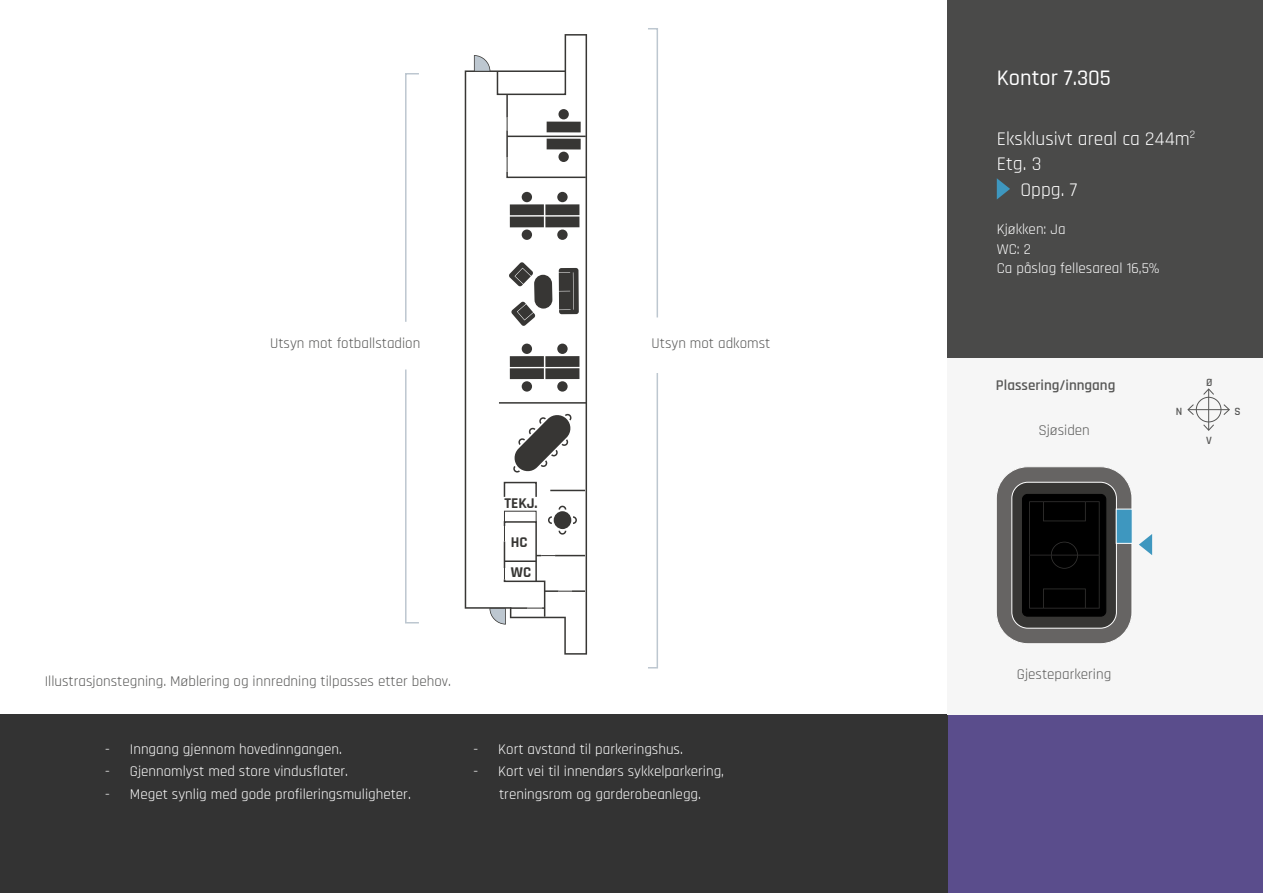
<style>
.page{position:relative;width:1263px;height:893px;background:#fff}
.page>*{position:absolute;margin:0;border:0;box-sizing:border-box;transform-origin:0 0}
.t1{font:500 22.5px "Rajdhani";color:#fff}
.t2{font:19.5px "Rajdhani";color:#fff}
.t3{font:15px/19.5px "Rajdhani";color:#fff}
.t4{font:15px "Rajdhani";color:#575756}
.t5{font:600 15px "Rajdhani";color:#575756}
.t6{font:700 15px "Rajdhani";color:#373634}
.t7{font:600 11.25px "Rajdhani";color:#575756}
</style>
<div class="page">
<div style="left:948px;top:714px;width:315px;height:179px;background:#5a4d8c"></div>
<div style="left:0;top:714px;width:948px;height:179px;background:#333"></div>
<div style="left:948px;top:357px;width:315px;height:357px;background:#f6f6f6"></div>
<div style="left:947px;top:0;width:316px;height:357px;background:#4a4a49"></div>
<svg style="left:997px;top:178px;width:13px;height:21px"></svg>
<svg style="left:996px;top:466px;width:136px;height:178px;background:#3c3b3a"></svg>
<svg style="left:465px;top:34px;width:122px;height:621px"></svg>
<div style="left:545px;top:204px;width:34px;height:11px;background:#373634"></div>
<div style="left:557px;top:192px;width:11px;height:10px;background:#373634;border-radius:50%"></div>
<div style="left:510px;top:204px;width:34px;height:11px;background:#373634"></div>
<div style="left:522px;top:192px;width:10px;height:10px;background:#373634;border-radius:50%"></div>
<div style="left:510px;top:217px;width:34px;height:10px;background:#373634"></div>
<div style="left:522px;top:229px;width:10px;height:11px;background:#373634;border-radius:50%"></div>
<div style="left:545px;top:217px;width:34px;height:10px;background:#373634"></div>
<div style="left:557px;top:229px;width:11px;height:11px;background:#373634;border-radius:50%"></div>
<div style="left:545px;top:356px;width:34px;height:11px;background:#373634"></div>
<div style="left:557px;top:344px;width:11px;height:10px;background:#373634;border-radius:50%"></div>
<div style="left:510px;top:356px;width:34px;height:11px;background:#373634"></div>
<div style="left:522px;top:344px;width:10px;height:10px;background:#373634;border-radius:50%"></div>
<div style="left:510px;top:368px;width:34px;height:11px;background:#373634"></div>
<div style="left:522px;top:381px;width:10px;height:11px;background:#373634;border-radius:50%"></div>
<div style="left:545px;top:368px;width:34px;height:11px;background:#373634"></div>
<div style="left:557px;top:381px;width:11px;height:11px;background:#373634;border-radius:50%"></div>
<svg style="left:474px;top:55px;width:16px;height:17px"></svg>
<hr style="left:506px;top:130px;width:2px;height:27px;background:#373634">
<hr style="left:506px;top:94px;width:2px;height:24px;background:#373634">
<svg style="left:507px;top:118px;width:1px;height:12px"></svg>
<hr style="left:507px;top:136px;width:79px;height:1px;background:#373634">
<svg style="left:506px;top:157px;width:81px;height:22px"></svg>
<div style="left:547px;top:122px;width:34px;height:10px;background:#373634"></div>
<div style="left:558px;top:109px;width:11px;height:10px;background:#373634;border-radius:50%"></div>
<div style="left:547px;top:139px;width:34px;height:10px;background:#373634"></div>
<div style="left:558px;top:152px;width:11px;height:10px;background:#373634;border-radius:50%"></div>
<div style="left:497px;top:71px;width:69px;height:24px;border:2px solid #373634"></div>
<svg style="left:559px;top:268px;width:20px;height:46px"></svg>
<svg style="left:509px;top:262px;width:43px;height:64px"></svg>
<svg style="left:513px;top:412px;width:59px;height:62px"></svg>
<hr style="left:550px;top:490px;width:35px;height:1px;background:#373634">
<hr style="left:499px;top:402px;width:88px;height:2px;background:#373634">
<div style="left:504px;top:482px;width:33px;height:16px;border:2px solid #373634"></div>
<svg style="left:489px;top:505px;width:96px;height:119px"></svg>
<hr style="left:504px;top:560px;width:32px;height:2px;background:#373634">
<svg style="left:648px;top:28px;width:10px;height:290px"></svg>
<svg style="left:648px;top:373px;width:10px;height:296px"></svg>
<svg style="left:1139px;top:534px;width:13px;height:21px"></svg>
<div style="left:1116px;top:509px;width:16px;height:35px;background:#3e97bf;border:1px solid #fff"></div>
<svg style="left:405px;top:73px;width:14px;height:249px"></svg>
<svg style="left:405px;top:369px;width:14px;height:255px"></svg>
<div style="left:1196px;top:397px;width:25px;height:25px;border:1px solid #575756;border-radius:50%"></div>
<hr style="left:1188px;top:409px;width:41px;height:1px;background:#575756">
<svg style="left:1187px;top:404px;width:8px;height:11px"></svg>
<svg style="left:1222px;top:404px;width:8px;height:11px"></svg>
<hr style="left:1208px;top:389px;width:1px;height:41px;background:#575756">
<svg style="left:1203px;top:423px;width:11px;height:8px"></svg>
<svg style="left:1203px;top:388px;width:11px;height:8px"></svg>
<p class="t4" style="left:270px;top:335px;width:152px">Utsyn mot fotballstadion</p>
<p class="t4" style="left:651px;top:335px;width:120px">Utsyn mot adkomst</p>
<p class="t6" style="left:504px;top:494px;width:35px">TEKJ.</p>
<p class="t6" style="left:511px;top:533px;width:18px">HC</p>
<p class="t6" style="left:511px;top:563px;width:22px">WC</p>
<p class="t4" style="left:45px;top:672px;width:408px">Illustrasjonstegning. Møblering og innredning tilpasses etter behov.</p>
<p class="t3" style="left:105px;top:740px;width:238px">- Inngang gjennom hovedinngangen.</p>
<p class="t3" style="left:105px;top:762px;width:244px">- Gjennomlyst med store vindusflater.</p>
<p class="t3" style="left:105px;top:785px;width:307px">- Meget synlig med gode profileringsmuligheter.</p>
<p class="t3" style="left:474px;top:740px;width:211px">- Kort avstand til parkeringshus.</p>
<p class="t3" style="left:474px;top:761px;width:252px;line-height:22.5px;text-align:center">- Kort vei til innendørs sykkelparkering, treningsrom og garderobeanlegg.</p>
<h1 class="t1" style="left:997px;top:65px;width:116px">Kontor 7.305</h1>
<h2 class="t2" style="left:997px;top:127px;width:200px">Eksklusivt areal ca 244m<sup>2</sup></h2>
<h2 class="t2" style="left:997px;top:153px;width:46px">Etg. 3</h2>
<h2 class="t2" style="left:1020px;top:178px;width:58px">Oppg. 7</h2>
<p class="t3" style="left:997px;top:220px;width:164px">Kjøkken: Ja<br>WC: 2<br>Ca påslag fellesareal 16,5%</p>
<p class="t5" style="left:996px;top:376px;width:121px">Plassering/inngang</p>
<p class="t7" style="left:1206px;top:376px;width:8px">Ø</p>
<p class="t4" style="left:1038px;top:422px;width:53px">Sjøsiden</p>
<p class="t7" style="left:1176px;top:405px;width:8px">N</p>
<p class="t7" style="left:1234px;top:405px;width:8px">S</p>
<p class="t7" style="left:1206px;top:434px;width:7px">V</p>
<p class="t4" style="left:1017px;top:665px;width:96px">Gjesteparkering</p>
</div>
